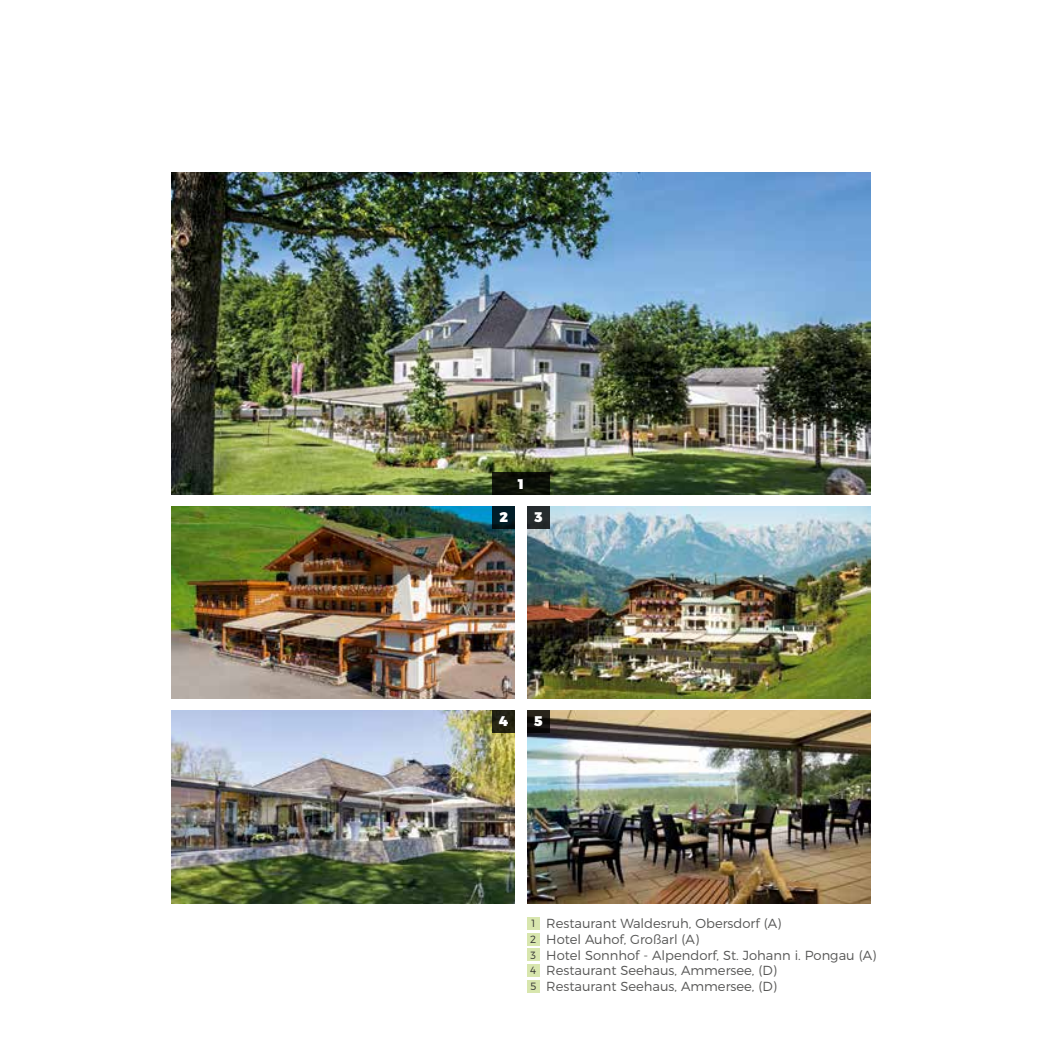
<style>
.page{position:relative;width:1042px;height:1042px;background:#fff}
.page>*{position:absolute;margin:0;border:0;box-sizing:border-box;transform-origin:0 0}
.t1{font:900 14px "Montserrat";color:#fff}
.t2{font:300 13.12px/15.8px "Montserrat";color:#565655}
.t3{font:300 10.5px/15.8px "Montserrat";color:#000;text-align:justify}
</style>
<div class="page">
<img style="left:171px;top:506px;width:344px;height:192px">
<img style="left:527px;top:711px;width:344px;height:192px">
<img style="left:171px;top:172px;width:700px;height:323px">
<img style="left:171px;top:711px;width:344px;height:192px">
<img style="left:527px;top:506px;width:344px;height:192px">
<div style="left:492px;top:506px;width:23px;height:22px;background:linear-gradient(to bottom,#00202e,#02171d)"></div>
<div style="left:527px;top:506px;width:22px;height:22px;background:#262b2e"></div>
<svg style="left:492px;top:472px;width:57px;height:23px"></svg>
<div style="left:492px;top:711px;width:23px;height:22px;background:#242313"></div>
<svg style="left:527px;top:711px;width:22px;height:22px"></svg>
<div style="left:527px;top:917px;width:12px;height:12px;background:#d8e6ae"></div>
<div style="left:527px;top:933px;width:12px;height:12px;background:#d8e6ae"></div>
<div style="left:527px;top:948px;width:12px;height:13px;background:#d8e6ae"></div>
<div style="left:527px;top:964px;width:12px;height:12px;background:#d8e6ae"></div>
<div style="left:527px;top:980px;width:12px;height:12px;background:#d8e6ae"></div>
<p class="t1" style="left:518px;top:475px;width:8px">1</p>
<p class="t1" style="left:499px;top:508px;width:10px">2</p>
<p class="t1" style="left:534px;top:508px;width:10px">3</p>
<p class="t1" style="left:499px;top:712px;width:11px">4</p>
<p class="t1" style="left:534px;top:712px;width:10px">5</p>
<p class="t3" style="left:530px;top:915px;width:8px">1<br>2<br>3<br>4<br>5</p>
<p class="t2" style="left:546px;top:915px;width:331px">Restaurant Waldesruh, Obersdorf (A)<br>Hotel Auhof, Großarl (A)<br>Hotel Sonnhof - Alpendorf, St. Johann i. Pongau (A)<br>Restaurant Seehaus, Ammersee, (D)<br>Restaurant Seehaus, Ammersee, (D)</p>
</div>
